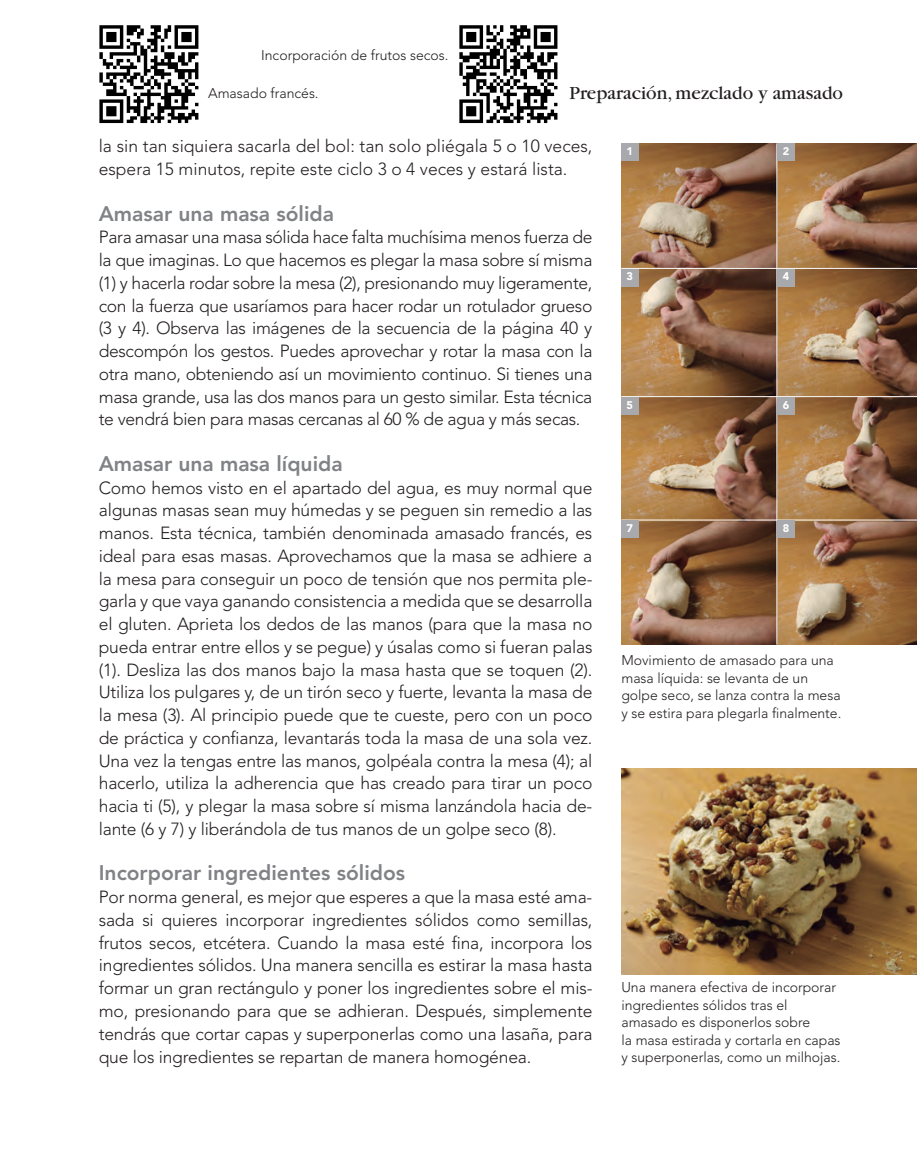
<style>
.page{position:relative;width:917px;height:1165px;background:#fff}
.page>*{position:absolute;margin:0;border:0;box-sizing:border-box;transform-origin:0 0}
.t1{font:800 21px "Avenir";color:#808285}
.t2{font:19.25px "Garamond";color:#231f20}
.t3{font:300 17.5px/22.8px "Avenir";letter-spacing:-.01em;color:#231f20;text-align:justify}
.t4{font:300 14px/17.5px "Avenir";color:#231f20}
.t5{font:900 11.03px "Avenir";color:#fff}
</style>
<div class="page">
<img style="left:621px;top:768px;width:296px;height:206px">
<img style="left:621px;top:143px;width:296px;height:502px">
<hr style="left:621px;top:268px;width:296px;height:1px;background:#fff">
<hr style="left:621px;top:396px;width:296px;height:1px;background:#fff">
<hr style="left:621px;top:520px;width:296px;height:1px;background:#fff">
<hr style="left:776px;top:143px;width:1px;height:502px;background:#fff">
<div style="left:621px;top:143px;width:17px;height:18px;background:#a8a9ad"></div>
<div style="left:777px;top:143px;width:18px;height:18px;background:#a8a9ad"></div>
<div style="left:621px;top:269px;width:17px;height:17px;background:#a8a9ad"></div>
<div style="left:777px;top:269px;width:18px;height:17px;background:#a8a9ad"></div>
<div style="left:621px;top:397px;width:17px;height:17px;background:#a8a9ad"></div>
<div style="left:777px;top:397px;width:18px;height:17px;background:#a8a9ad"></div>
<div style="left:621px;top:520px;width:17px;height:18px;background:#a8a9ad"></div>
<div style="left:777px;top:520px;width:18px;height:18px;background:#a8a9ad"></div>
<img style="left:99px;top:25px;width:99px;height:99px">
<img style="left:459px;top:25px;width:99px;height:99px">
<p class="t4" style="left:261px;top:47px;width:189px">Incorporación de frutos secos.</p>
<p class="t2" style="left:569px;top:83px;width:275px">Preparación, mezclado y amasado</p>
<p class="t3" style="left:99px;top:135px;width:495px">la sin tan siquiera sacarla del bol: tan solo pliégala 5 o 10 veces, espera 15 minutos, repite este ciclo 3 o 4 veces y estará lista.</p>
<p class="t1" style="left:99px;top:201px;width:237px">Amasar una masa sólida</p>
<p class="t3" style="left:99px;top:226px;width:495px">Para amasar una masa sólida hace falta muchísima menos fuerza de la que imaginas. Lo que hacemos es plegar la masa sobre sí misma (1) y hacerla rodar sobre la mesa (2), presionando muy ligeramente, con la fuerza que usaríamos para hacer rodar un rotulador grueso (3 y 4). Observa las imágenes de la secuencia de la página 40 y descompón los gestos. Puedes aprovechar y rotar la masa con la otra mano, obteniendo así un movimiento continuo. Si tienes una masa grande, usa las dos manos para un gesto similar. Esta técnica te vendrá bien para masas cercanas al 60 % de agua y más secas.</p>
<p class="t1" style="left:99px;top:451px;width:245px">Amasar una masa líquida</p>
<p class="t3" style="left:99px;top:476px;width:495px">Como hemos visto en el apartado del agua, es muy normal que algunas masas sean muy húmedas y se peguen sin remedio a las manos. Esta técnica, también denominada amasado francés, es ideal para esas masas. Aprovechamos que la masa se adhiere a la mesa para conseguir un poco de tensión que nos permita ple&shy;garla y que vaya ganando consistencia a medida que se desarrolla el gluten. Aprieta los dedos de las manos (para que la masa no pueda entrar entre ellos y se pegue) y úsalas como si fueran palas (1). Desliza las dos manos bajo la masa hasta que se toquen (2).<br>Utiliza los pulgares y, de un tirón seco y fuerte, levanta la masa de la mesa (3). Al principio puede que te cueste, pero con un poco de práctica y confianza, levantarás toda la masa de una sola vez.<br>Una vez la tengas entre las manos, golpéala contra la mesa (4); al hacerlo, utiliza la adherencia que has creado para tirar un poco hacia ti (5), y plegar la masa sobre sí misma lanzándola hacia de&shy;lante (6 y 7) y liberándola de tus manos de un golpe seco (8).</p>
<p class="t1" style="left:99px;top:861px;width:308px">Incorporar ingredientes sólidos</p>
<p class="t3" style="left:99px;top:886px;width:495px">Por norma general, es mejor que esperes a que la masa esté ama&shy;sada si quieres incorporar ingredientes sólidos como semillas, frutos secos, etcétera. Cuando la masa esté fina, incorpora los ingredientes sólidos. Una manera sencilla es estirar la masa hasta formar un gran rectángulo y poner los ingredientes sobre el mis&shy;mo, presionando para que se adhieran. Después, simplemente tendrás que cortar capas y superponerlas como una lasaña, para que los ingredientes se repartan de manera homogénea.</p>
<p class="t4" style="left:208px;top:84px;width:112px">Amasado francés.</p>
<p class="t5" style="left:627px;top:145px;width:8px">1</p>
<p class="t5" style="left:783px;top:145px;width:8px">2</p>
<p class="t5" style="left:627px;top:270px;width:8px">3</p>
<p class="t5" style="left:783px;top:270px;width:8px">4</p>
<p class="t5" style="left:627px;top:398px;width:8px">5</p>
<p class="t5" style="left:783px;top:398px;width:8px">6</p>
<p class="t5" style="left:627px;top:522px;width:8px">7</p>
<p class="t5" style="left:783px;top:522px;width:8px">8</p>
<p class="t4" style="left:621px;top:652px;width:221px">Movimiento de amasado para una masa líquida: se levanta de un golpe seco, se lanza contra la mesa y se estira para plegarla finalmente.</p>
<p class="t4" style="left:621px;top:979px;width:221px">Una manera efectiva de incorporar ingredientes sólidos tras el amasado es disponerlos sobre<br>la masa estirada y cortarla en capas y superponerlas, como un milhojas.</p>
</div>
